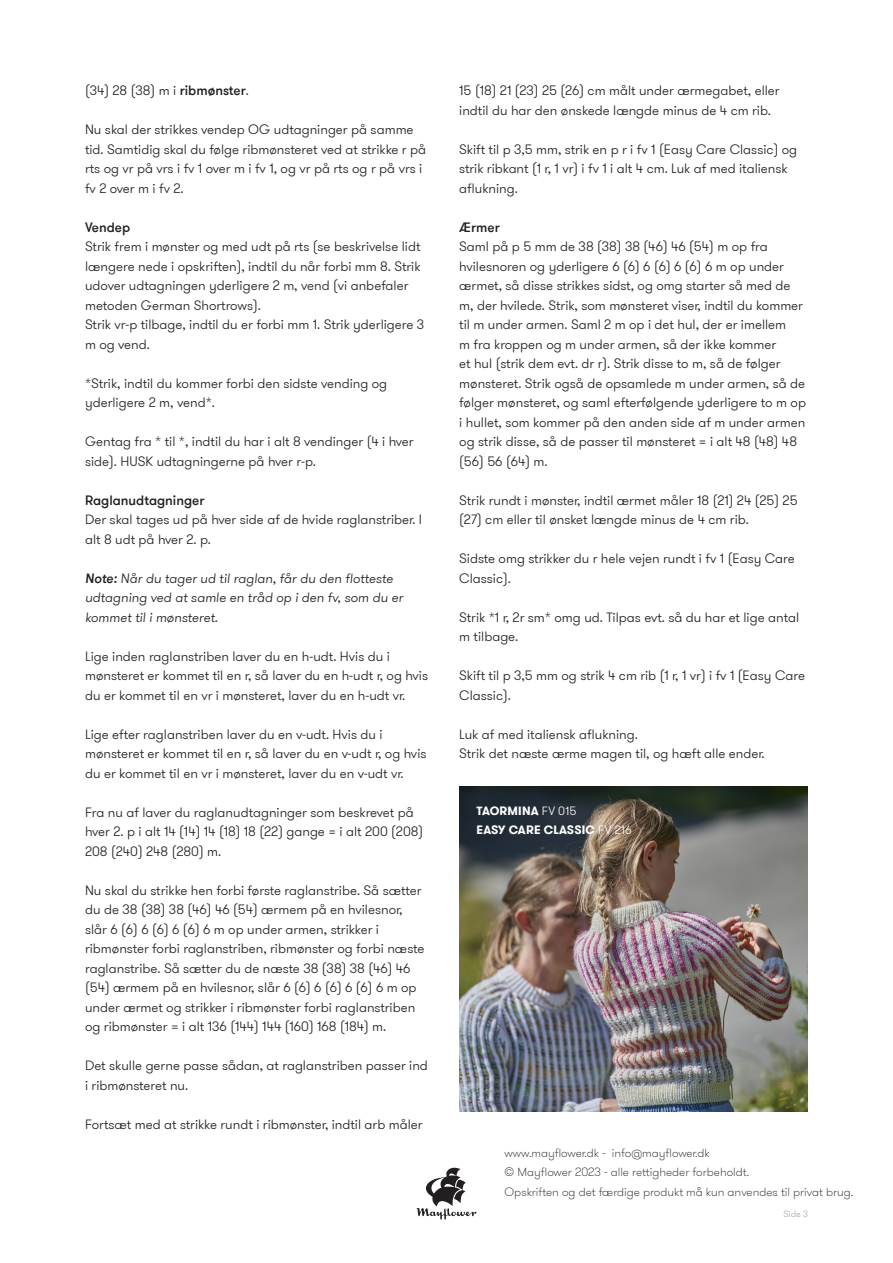
<style>
.page{position:relative;width:893px;height:1263px;background:#fff}
.page>*{position:absolute;margin:0;border:0;box-sizing:border-box;transform-origin:0 0}
.t1{font:300 13.5px/19.5px "GT Walsheim Pro";color:#231f20}
.t2{font:italic 300 13.5px/19.5px "GT Walsheim Pro";color:#231f20}
.t3{font:500 13.5px "GT Walsheim Pro";color:#231f20}
.t4{font:100 12px "GT Walsheim Pro";color:#231f20}
.t5{font:700 12px "GT Walsheim Pro";letter-spacing:.015em;color:#fff}
.t6{font:300 9px "GT Walsheim Pro";color:#a8a9ad}
.s1{font-weight:500}
.s2{font-weight:300}
</style>
<div class="page">
<svg style="left:417px;top:1168px;width:59px;height:51px"></svg>
<img style="left:459px;top:786px;width:349px;height:325px">
<p class="t1" style="left:85px;top:81px;width:165px">(34) 28 (38) m i <span class="s1">ribmønster</span>.</p>
<p class="t1" style="left:85px;top:120px;width:343px">Nu skal der strikkes vendep OG udtagninger på samme tid. Samtidig skal du følge ribmønsteret ved at strikke r på rts og vr på vrs i fv 1 over m i fv 1, og vr på rts og r på vrs i fv 2 over m i fv 2.</p>
<p class="t3" style="left:85px;top:218px;width:47px">Vendep</p>
<p class="t1" style="left:85px;top:237px;width:337px">Strik frem i mønster og med udt på rts (se beskrivelse lidt længere nede i opskriften), indtil du når forbi mm 8. Strik udover udtagningen yderligere 2 m, vend (vi anbefaler metoden German Shortrows).</p>
<p class="t1" style="left:85px;top:315px;width:341px">Strik vr-p tilbage, indtil du er forbi mm 1. Strik yderligere 3 m og vend.</p>
<p class="t1" style="left:85px;top:374px;width:304px">*Strik, indtil du kommer forbi den sidste vending og yderligere 2 m, vend*.</p>
<p class="t1" style="left:85px;top:432px;width:330px">Gentag fra * til *, indtil du har i alt 8 vendinger (4 i hver side). HUSK udtagningerne på hver r-p.</p>
<p class="t3" style="left:85px;top:491px;width:121px">Raglanudtagninger</p>
<p class="t1" style="left:85px;top:510px;width:339px">Der skal tages ud på hver side af de hvide raglanstriber. I alt 8 udt på hver 2. p.</p>
<p class="t2" style="left:85px;top:569px;width:320px"><span class="s1">Note:</span> Når du tager ud til raglan, får du den flotteste udtagning ved at samle en tråd op i den fv, som du er kommet til i mønsteret.</p>
<p class="t1" style="left:85px;top:647px;width:345px">Lige inden raglanstriben laver du en h-udt. Hvis du i mønsteret er kommet til en r, så laver du en h-udt r, og hvis du er kommet til en vr i mønsteret, laver du en h-udt vr.</p>
<p class="t1" style="left:85px;top:725px;width:343px">Lige efter raglanstriben laver du en v-udt. Hvis du i mønsteret er kommet til en r, så laver du en v-udt r, og hvis du er kommet til en vr i mønsteret, laver du en v-udt vr.</p>
<p class="t1" style="left:85px;top:803px;width:340px">Fra nu af laver du raglanudtagninger som beskrevet på hver 2. p i alt 14 (14) 14 (18) 18 (22) gange = i alt 200 (208)<br>208 (240) 248 (280) m.</p>
<p class="t1" style="left:85px;top:881px;width:341px">Nu skal du strikke hen forbi første raglanstribe. Så sætter du de 38 (38) 38 (46) 46 (54) ærmem på en hvilesnor, slår 6 (6) 6 (6) 6 (6) 6 m op under armen, strikker i ribmønster forbi raglanstriben, ribmønster og forbi næste raglanstribe. Så sætter du de næste 38 (38) 38 (46) 46 (54) ærmem på en hvilesnor, slår 6 (6) 6 (6) 6 (6) 6 m op under ærmet og strikker i ribmønster forbi raglanstriben og ribmønster = i alt 136 (144) 144 (160) 168 (184) m.</p>
<p class="t1" style="left:85px;top:1056px;width:344px">Det skulle gerne passe sådan, at raglanstriben passer ind i ribmønsteret nu.</p>
<p class="t1" style="left:85px;top:1115px;width:339px">Fortsæt med at strikke rundt i ribmønster, indtil arb måler</p>
<p class="t1" style="left:459px;top:81px;width:322px">15 (18) 21 (23) 25 (26) cm målt under ærmegabet, eller indtil du har den ønskede længde minus de 4 cm rib.</p>
<p class="t1" style="left:459px;top:140px;width:339px">Skift til p 3,5 mm, strik en p r i fv 1 (Easy Care Classic) og strik ribkant (1 r, 1 vr) i fv 1 i alt 4 cm. Luk af med italiensk aflukning.</p>
<p class="t3" style="left:459px;top:218px;width:42px">Ærmer</p>
<p class="t1" style="left:459px;top:237px;width:348px">Saml på p 5 mm de 38 (38) 38 (46) 46 (54) m op fra hvilesnoren og yderligere 6 (6) 6 (6) 6 (6) 6 m op under ærmet, så disse strikkes sidst, og omg starter så med de m, der hvilede. Strik, som mønsteret viser, indtil du kommer til m under armen. Saml 2 m op i det hul, der er imellem<br>m fra kroppen og m under armen, så der ikke kommer<br>et hul (strik dem evt. dr r). Strik disse to m, så de følger mønsteret. Strik også de opsamlede m under armen, så de følger mønsteret, og saml efterfølgende yderligere to m op i hullet, som kommer på den anden side af m under armen og strik disse, så de passer til mønsteret = i alt 48 (48) 48 (56) 56 (64) m.</p>
<p class="t1" style="left:459px;top:491px;width:340px">Strik rundt i mønster, indtil ærmet måler 18 (21) 24 (25) 25 (27) cm eller til ønsket længde minus de 4 cm rib.</p>
<p class="t1" style="left:459px;top:549px;width:337px">Sidste omg strikker du r hele vejen rundt i fv 1 (Easy Care<br>Classic).</p>
<p class="t1" style="left:459px;top:608px;width:341px">Strik *1 r, 2r sm* omg ud. Tilpas evt. så du har et lige antal m tilbage.</p>
<p class="t1" style="left:459px;top:666px;width:347px">Skift til p 3,5 mm og strik 4 cm rib (1 r, 1 vr) i fv 1 (Easy Care<br>Classic).</p>
<p class="t1" style="left:459px;top:725px;width:180px">Luk af med italiensk aflukning.</p>
<p class="t1" style="left:459px;top:744px;width:307px">Strik det næste ærme magen til, og hæft alle ender.</p>
<p class="t5" style="left:476px;top:802px;width:102px">TAORMINA <span class="s2">FV 015</span></p>
<p class="t5" style="left:476px;top:822px;width:157px">EASY CARE CLASSIC <span class="s2">FV 216</span></p>
<p class="t4" style="left:505px;top:1145px;width:207px">www.mayflower.dk - info@mayflower.dk</p>
<p class="t4" style="left:505px;top:1164px;width:246px">© Mayflower 2023 - alle rettigheder forbeholdt.</p>
<p class="t4" style="left:505px;top:1184px;width:350px">Opskriften og det færdige produkt må kun anvendes til privat brug.</p>
<p class="t6" style="left:783px;top:1208px;width:26px">Side 3</p>
</div>
